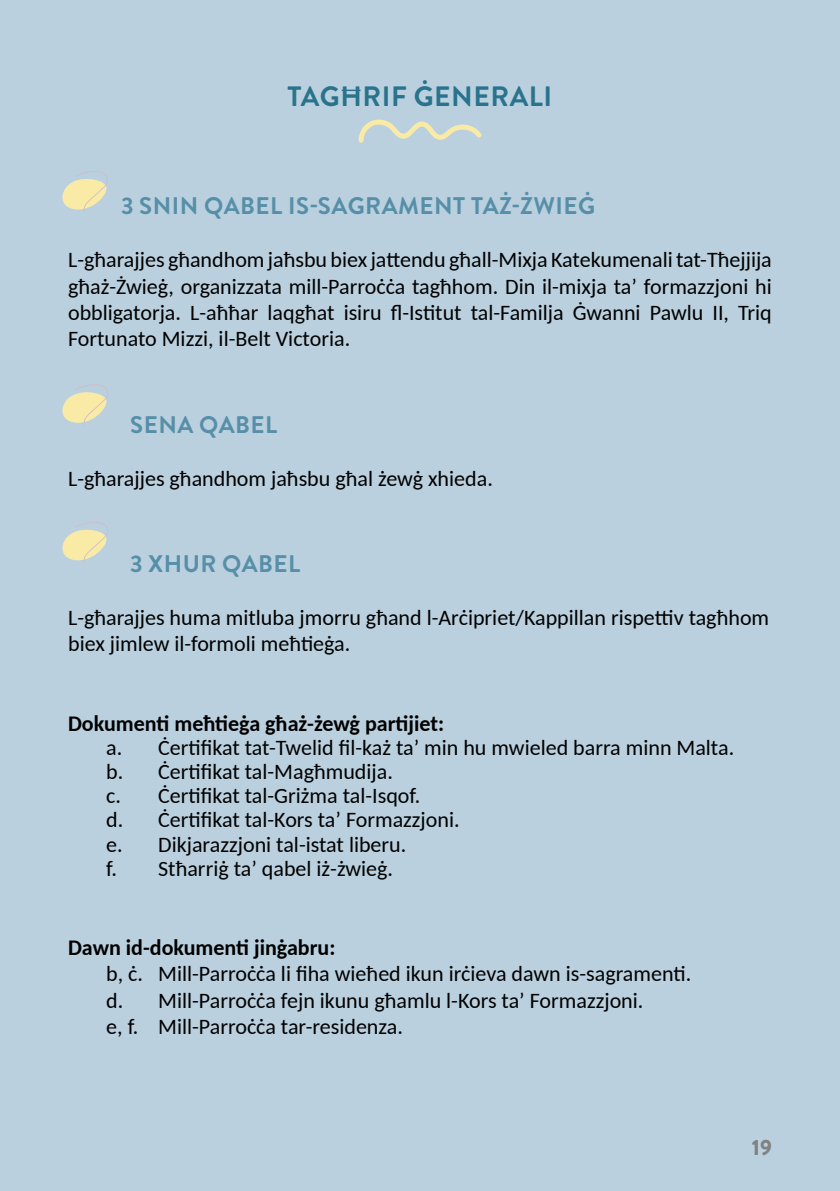
<style>
.page{position:relative;width:840px;height:1191px;background:#fff}
.page>*{position:absolute;margin:0;border:0;box-sizing:border-box;transform-origin:0 0}
.t1{font:700 28px "Brandon Grotesque";letter-spacing:.02em;color:#29738c}
.t2{font:700 24px "Brandon Grotesque";letter-spacing:.02em;color:#568fa7}
.t3{font:22px/26.4px "Carlito";color:#000}
.t4{font:700 22px "Carlito";color:#000}
.t5{font:900 22px "Brandon Grotesque";color:#808284}
</style>
<div class="page">
<div style="left:0;top:0;width:839px;height:1191px;background:#bad0de"></div>
<svg style="left:358px;top:119px;width:123px;height:24px"></svg>
<svg style="left:62px;top:171px;width:46px;height:41px"></svg>
<svg style="left:62px;top:384px;width:46px;height:41px"></svg>
<svg style="left:62px;top:522px;width:46px;height:41px"></svg>
<p class="t1" style="left:287px;top:77px;width:266px">TAGĦRIF ĠENERALI</p>
<p class="t2" style="left:121px;top:189px;width:475px">3 SNIN QABEL IS-SAGRAMENT TAŻ-ŻWIEĠ</p>
<p class="t3" style="left:68px;top:246px;width:704px;text-align:justify">L-għarajjes għandhom jaħsbu biex jattendu għall-Mixja Katekumenali tat-Tħejjija għaż-Żwieġ, organizzata mill-Parroċċa tagħhom. Din il-mixja ta’ formazzjoni hi obbligatorja. L-aħħar laqgħat isiru fl-Istitut tal-Familja Ġwanni Pawlu II, Triq Fortunato Mizzi, il-Belt Victoria.</p>
<p class="t2" style="left:130px;top:408px;width:148px">SENA QABEL</p>
<p class="t3" style="left:68px;top:464px;width:426px">L-għarajjes għandhom jaħsbu għal żewġ xhieda.</p>
<p class="t2" style="left:130px;top:547px;width:172px">3 XHUR QABEL</p>
<p class="t3" style="left:68px;top:603px;width:702px">L-għarajjes huma mitluba jmorru għand l-Arċipriet/Kappillan rispettiv tagħhom biex jimlew il-formoli meħtieġa.</p>
<p class="t4" style="left:68px;top:708px;width:377px">Dokumenti meħtieġa għaż-żewġ partijiet:</p>
<p class="t3" style="left:106px;top:734px;width:629px;line-height:24.2px">a. Ċertifikat tat-Twelid fil-każ ta’ min hu mwieled barra minn Malta. b. Ċertifikat tal-Magħmudija.<br>c. Ċertifikat tal-Griżma tal-Isqof.<br>d. Ċertifikat tal-Kors ta’ Formazzjoni.<br>e. Dikjarazzjoni tal-istat liberu.<br>f. Stħarriġ ta’ qabel iż-żwieġ.</p>
<p class="t4" style="left:68px;top:932px;width:269px">Dawn id-dokumenti jinġabru:</p>
<p class="t3" style="left:106px;top:960px;width:586px">b, ċ. Mill-Parroċċa li fiha wieħed ikun irċieva dawn is-sagramenti. d. Mill-Parroċċa fejn ikunu għamlu l-Kors ta’ Formazzjoni.<br>e, f. Mill-Parroċċa tar-residenza.</p>
<p class="t5" style="left:751px;top:1131px;width:22px">19</p>
</div>
